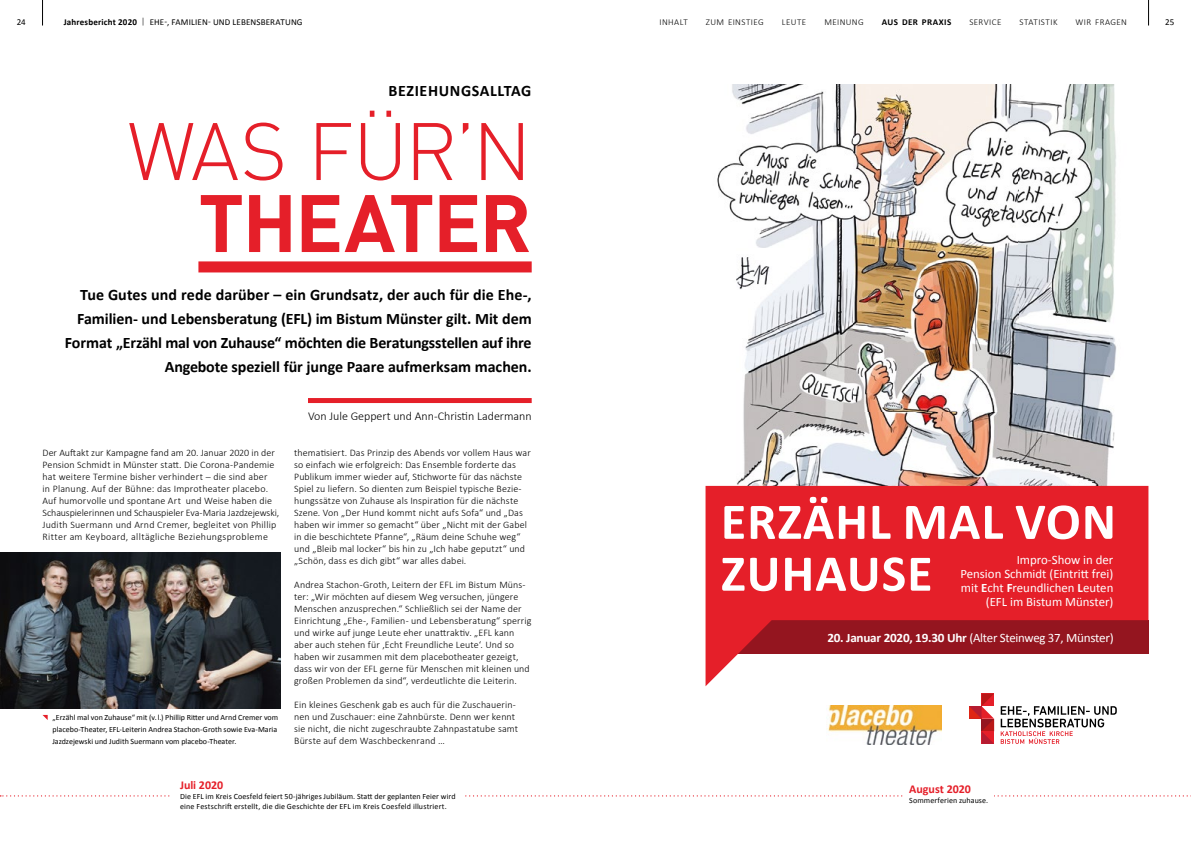
<style>
.page{position:relative;width:1191px;height:842px;background:#fff}
.page>*{position:absolute;margin:0;border:0;box-sizing:border-box;transform-origin:0 0}
.Absatzformat_2{font:300 80px/72px "DIN";letter-spacing:-.025em;color:#e51f29;text-align:right}
.t1{font:700 51.9px/51.9px "Calibri";letter-spacing:.02em;color:#fff}
.t2{font:700 16px/24px "Calibri";letter-spacing:-.005em;color:#000;text-align:right}
.t3{font:700 16px "Calibri";letter-spacing:.04em;color:#000}
.t4{font:12.8px/14px "Calibri";color:#fff;text-align:right}
.t5{font:12.8px "Calibri";letter-spacing:-.02em;color:#fff}
.Absatzformat_9{font:300 12px "Calibri";color:#000}
.t6{font:700 12px "Calibri";letter-spacing:-.005em;color:#e51f29}
.t7{font:300 10px/12px "Calibri";letter-spacing:.01em;color:#000}
.t8{font:300 9px "Calibri";letter-spacing:.04em;color:#000}
.t9{font:9px "Calibri";letter-spacing:.015em;color:#000}
.t10{font:700 9px "Calibri";letter-spacing:.045em;color:#000}
.t11{font:8px/12px "Calibri";letter-spacing:.01em;color:#000}
.s1{font-weight:700}
.s2{font-weight:300}
</style>
<div class="page">
<div style="left:308px;top:398px;width:223px;height:5px;background:#e51f29"></div>
<div style="left:198px;top:261px;width:333px;height:11px;background:#e51f29"></div>
<img style="left:0;top:552px;width:280px;height:156px">
<svg style="left:43px;top:715px;width:5px;height:5px"></svg>
<svg style="left:0;top:795px;width:1191px;height:1px"></svg>
<div style="left:171px;top:774px;width:294px;height:41px;background:#fff"></div>
<div style="left:903px;top:774px;width:91px;height:35px;background:#fff"></div>
<svg style="left:1148px;top:0;width:1px;height:26px"></svg>
<svg style="left:42px;top:0;width:1px;height:26px"></svg>
<svg style="left:969px;top:694px;width:25px;height:50px"></svg>
<svg style="left:1000px;top:706px;width:116px;height:38px"></svg>
<img style="left:826px;top:706px;width:115px;height:38px">
<img style="left:705px;top:84px;width:423px;height:402px">
<svg style="left:705px;top:486px;width:443px;height:200px;fill:#e51f29"></svg>
<p class="t9" style="left:17px;top:16px;width:11px">24</p>
<p class="t9" style="left:64px;top:16px;width:240px"><span class="s1">Jahresbericht 2020</span> <span class="s2">|</span> EHE-, FAMILIEN- UND LEBENSBERATUNG</p>
<p class="t8" style="left:659px;top:16px;width:30px">INHALT</p>
<p class="t8" style="left:706px;top:16px;width:59px">ZUM EINSTIEG</p>
<p class="t8" style="left:782px;top:16px;width:26px">LEUTE</p>
<p class="t8" style="left:824px;top:16px;width:41px">MEINUNG</p>
<p class="t10" style="left:881px;top:16px;width:71px">AUS DER PRAXIS</p>
<p class="t8" style="left:969px;top:16px;width:33px">SERVICE</p>
<p class="t8" style="left:1019px;top:16px;width:39px">STATISTIK</p>
<p class="t8" style="left:1075px;top:16px;width:53px">WIR FRAGEN</p>
<p class="t9" style="left:1165px;top:16px;width:11px">25</p>
<p class="t3" style="left:388px;top:81px;width:144px">BEZIEHUNGSALLTAG</p>
<p class="Absatzformat_2" style="left:128px;top:114px;width:405px">WAS FÜR’N<br><span class="s1">THEATER</span></p>
<p class="t2" style="left:80px;top:282px;width:453px">Tue Gutes und rede darüber – ein Grundsatz, der auch für die Ehe-,</p>
<p class="t2" style="left:77px;top:306px;width:456px">Familien- und Lebensberatung (EFL) im Bistum Münster gilt. Mit dem</p>
<p class="t2" style="left:65px;top:330px;width:468px">Format „Erzähl mal von Zuhause“ möchten die Beratungsstellen auf ihre<br>Angebote speziell für junge Paare aufmerksam machen.</p>
<p class="Absatzformat_9" style="left:308px;top:409px;width:225px">Von Jule Geppert und Ann-Christin Ladermann</p>
<p class="t7" style="left:43px;top:446px;width:238px">Der Auftakt zur Kampagne fand am 20. Januar 2020 in der Pension Schmidt in Münster statt. Die Corona-Pandemie hat weitere Termine bisher verhindert – die sind aber<br>in Planung. Auf der Bühne: das Improtheater placebo.<br>Auf humorvolle und spontane Art und Weise haben die Schauspielerinnen und Schauspieler Eva-Maria Jazdzejewski, Judith Suermann und Arnd Cremer, begleitet von Phillip Ritter am Keyboard, alltägliche Beziehungsprobleme</p>
<p class="t7" style="left:294px;top:446px;width:238px">thematisiert. Das Prinzip des Abends vor vollem Haus war so einfach wie erfolgreich: Das Ensemble forderte das Publikum immer wieder auf, Stichworte für das nächste Spiel zu liefern. So dienten zum Beispiel typische Bezie&shy;hungssätze von Zuhause als Inspiration für die nächste Szene. Von „Der Hund kommt nicht aufs Sofa“ und „Das haben wir immer so gemacht“ über „Nicht mit der Gabel in die beschichtete Pfanne“, „Räum deine Schuhe weg“ und „Bleib mal locker“ bis hin zu „Ich habe geputzt“ und „Schön, dass es dich gibt“ war alles dabei.</p>
<p class="t7" style="left:294px;top:578px;width:239px">Andrea Stachon-Groth, Leitern der EFL im Bistum Müns&shy;ter: „Wir möchten auf diesem Weg versuchen, jüngere Menschen anzusprechen.“ Schließlich sei der Name der Einrichtung „Ehe-, Familien- und Lebensberatung“ sperrig und wirke auf junge Leute eher unattraktiv. „EFL kann aber auch stehen für ‚Echt Freundliche Leute‘. Und so haben wir zusammen mit dem placebotheater gezeigt, dass wir von der EFL gerne für Menschen mit kleinen und großen Problemen da sind“, verdeutlichte die Leiterin.</p>
<p class="t7" style="left:294px;top:698px;width:225px">Ein kleines Geschenk gab es auch für die Zuschauerin&shy;nen und Zuschauer: eine Zahnbürste. Denn wer kennt sie nicht, die nicht zugeschraubte Zahnpastatube samt Bürste auf dem Waschbeckenrand …</p>
<p class="t11" style="left:52px;top:711px;width:227px">„Erzähl mal von Zuhause“ mit (v.l.) Phillip Ritter und Arnd Cremer vom placebo-Theater, EFL-Leiterin Andrea Stachon-Groth sowie Eva-Maria<br>Jazdzejewski und Judith Suermann vom placebo-Theater.</p>
<p class="t6" style="left:180px;top:778px;width:45px">Juli 2020</p>
<p class="t11" style="left:180px;top:791px;width:277px;line-height:10px">Die EFL im Kreis Coesfeld feiert 50-jähriges Jubiläum. Statt der geplanten Feier wird eine Festschrift erstellt, die die Geschichte der EFL im Kreis Coesfeld illustriert.</p>
<p class="t1" style="left:721px;top:493px;width:397px">ERZÄHL MAL VON<br>ZUHAUSE</p>
<p class="t4" style="left:960px;top:552px;width:154px">Impro-Show in der<br>Pension Schmidt (Eintritt frei) mit <span class="s1">E</span>cht <span class="s1">F</span>reundlichen <span class="s1">L</span>euten (EFL im Bistum Münster)</p>
<p class="t5" style="left:827px;top:630px;width:288px"><span class="s1">20. Januar 2020, 19.30 Uhr</span> (Alter Steinweg 37, Münster)</p>
<p class="t6" style="left:909px;top:782px;width:63px">August 2020</p>
<p class="t11" style="left:909px;top:794px;width:80px">Sommerferien zuhause.</p>
</div>
